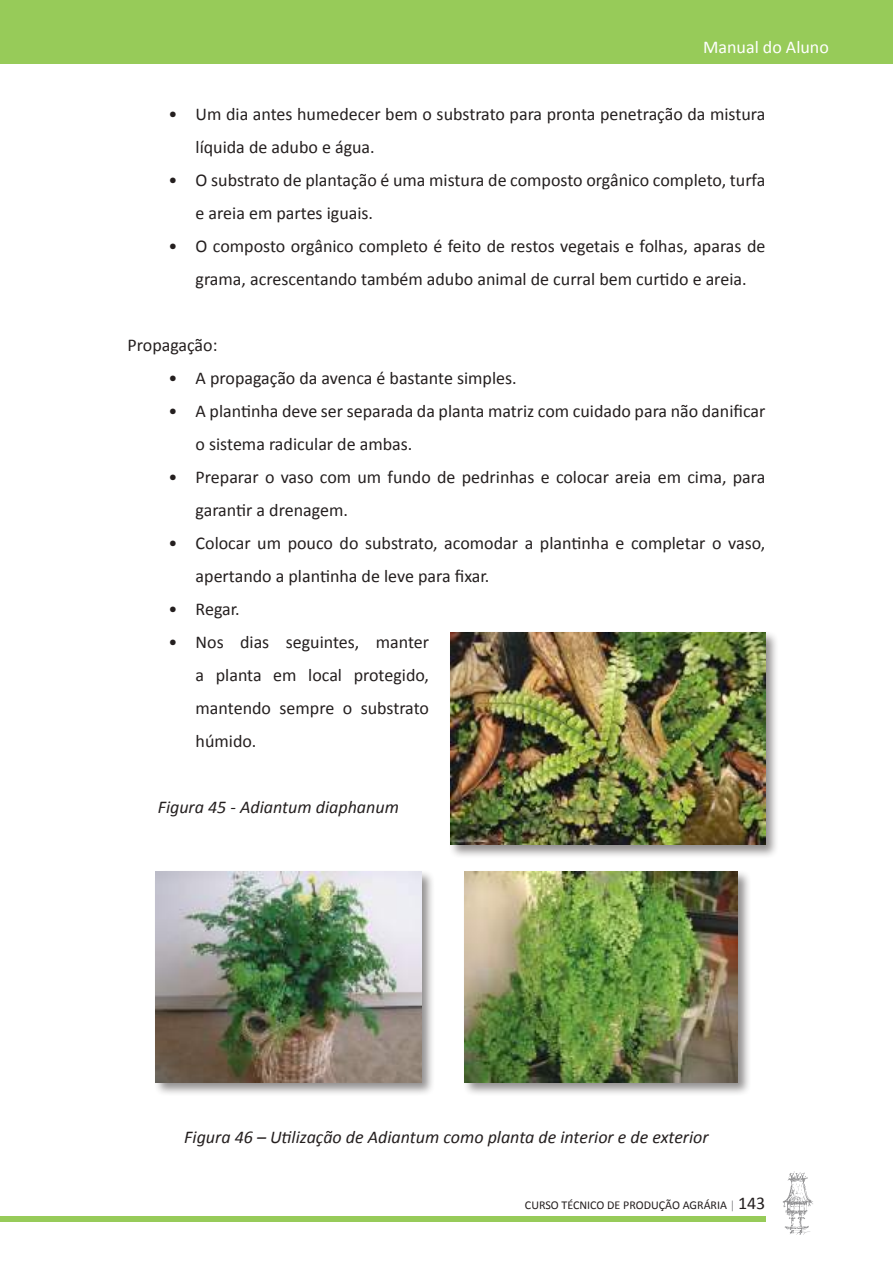
<style>
.page{position:relative;width:893px;height:1263px;background:#fff}
.page>*{position:absolute;margin:0;border:0;box-sizing:border-box;transform-origin:0 0}
.t1{font:18px/33px "Calibri";color:#241f1f}
.t2{font:italic 18px "Calibri";color:#241f1f}
.t3{font:18px "Calibri";color:#fff}
.t4{font:12px "Calibri";color:#241f1f}
.s1{color:#919193}
.s2{font-size:18px}
</style>
<div class="page">
<div style="left:0;top:1216px;width:765px;height:5px;background:#97cb59"></div>
<div style="left:0;top:0;width:893px;height:64px;background:#97cb59"></div>
<svg style="left:783px;top:1171px;width:30px;height:64px"></svg>
<div style="left:448px;top:630px;width:332px;height:229px;background:#241f1f;opacity:.5"></div>
<img style="left:450px;top:632px;width:315px;height:213px">
<div style="left:153px;top:869px;width:282px;height:227px;background:#241f1f;opacity:.5"></div>
<img style="left:155px;top:872px;width:266px;height:210px">
<div style="left:462px;top:869px;width:290px;height:227px;background:#241f1f;opacity:.5"></div>
<img style="left:464px;top:872px;width:274px;height:210px">
<p class="t3" style="left:703px;top:36px;width:127px">Manual do Aluno</p>
<p class="t1" style="left:196px;top:96px;width:571px;text-indent:-27px">• Um dia antes humedecer bem o substrato para pronta penetração da mistura líquida de adubo e água.</p>
<p class="t1" style="left:196px;top:162px;width:571px;text-indent:-27px">• O substrato de plantação é uma mistura de composto orgânico completo, turfa e areia em partes iguais.</p>
<p class="t1" style="left:169px;top:228px;width:598px;text-align:center">• O composto orgânico completo é feito de restos vegetais e folhas, aparas de grama, acrescentando também adubo animal de curral bem curtido e areia.</p>
<p class="t1" style="left:128px;top:327px;width:92px">Propagação:</p>
<p class="t1" style="left:169px;top:360px;width:350px">• A propagação da avenca é bastante simples.</p>
<p class="t1" style="left:196px;top:393px;width:571px;text-indent:-27px">• A plantinha deve ser separada da planta matriz com cuidado para não danificar o sistema radicular de ambas.</p>
<p class="t1" style="left:196px;top:459px;width:571px;text-indent:-27px">• Preparar o vaso com um fundo de pedrinhas e colocar areia em cima, para garantir a drenagem.</p>
<p class="t1" style="left:196px;top:525px;width:571px;text-indent:-27px">• Colocar um pouco do substrato, acomodar a plantinha e completar o vaso, apertando a plantinha de leve para fixar.</p>
<p class="t1" style="left:169px;top:591px;width:73px">• Regar.</p>
<p class="t1" style="left:196px;top:624px;width:235px;text-align:justify;text-indent:-27px">• Nos dias seguintes, manter a planta em local protegido, mantendo sempre o substrato húmido.</p>
<p class="t2" style="left:158px;top:796px;width:243px">Figura 45 - Adiantum diaphanum</p>
<p class="t2" style="left:184px;top:1126px;width:526px">Figura 46 – Utilização de Adiantum como planta de interior e de exterior</p>
<p class="t4" style="left:525px;top:1198px;width:242px">CURSO TÉCNICO DE PRODUÇÃO AGRÁRIA <span class="s1">|</span> <span class="s2">143</span></p>
</div>
